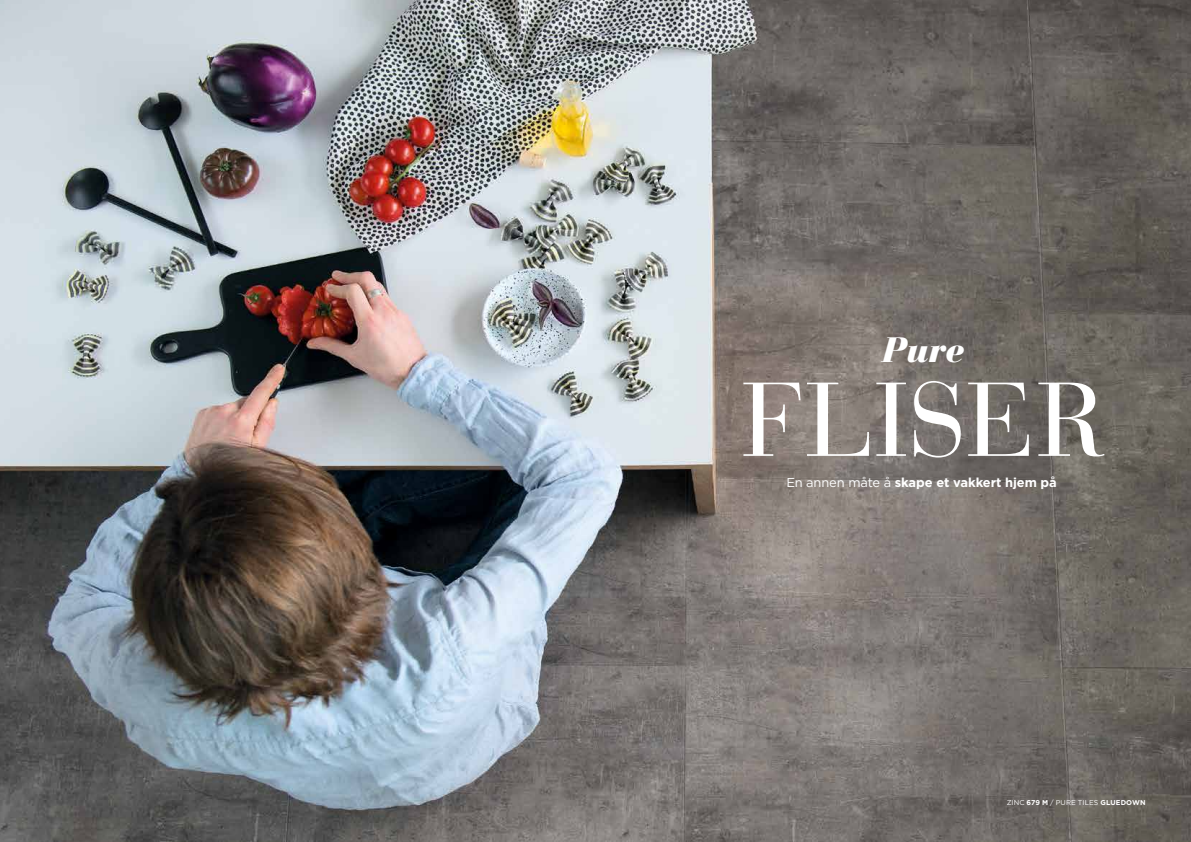
<style>
.page{position:relative;width:1191px;height:842px;background:#fff}
.page>*{position:absolute;margin:0;border:0;box-sizing:border-box;transform-origin:0 0}
.t1{font:104px "Bauer Bodoni Std";color:#fff}
.t2{font:italic 900 35px "Bauer Bodoni Std";color:#fff}
.t3{font:700 12.9px "Gotham";letter-spacing:-.005em;color:#fff}
.t4{font:7px "Gotham";letter-spacing:.02em;color:#fff}
.s1{font-weight:400}
.s2{font-weight:700}
</style>
<div class="page">
<img style="left:0;top:0;width:1191px;height:842px">
<h2 class="t2" style="left:881px;top:329px;width:84px">Pure</h2>
<h1 class="t1" style="left:741px;top:358px;width:366px">FLISER</h1>
<p class="t3" style="left:786px;top:475px;width:272px"><span class="s1">En annen måte å</span> skape et vakkert hjem på</p>
<p class="t4" style="left:1006px;top:799px;width:140px">ZINC <span class="s2">679 M</span> / PURE TILES <span class="s2">GLUEDOWN</span></p>
</div>
